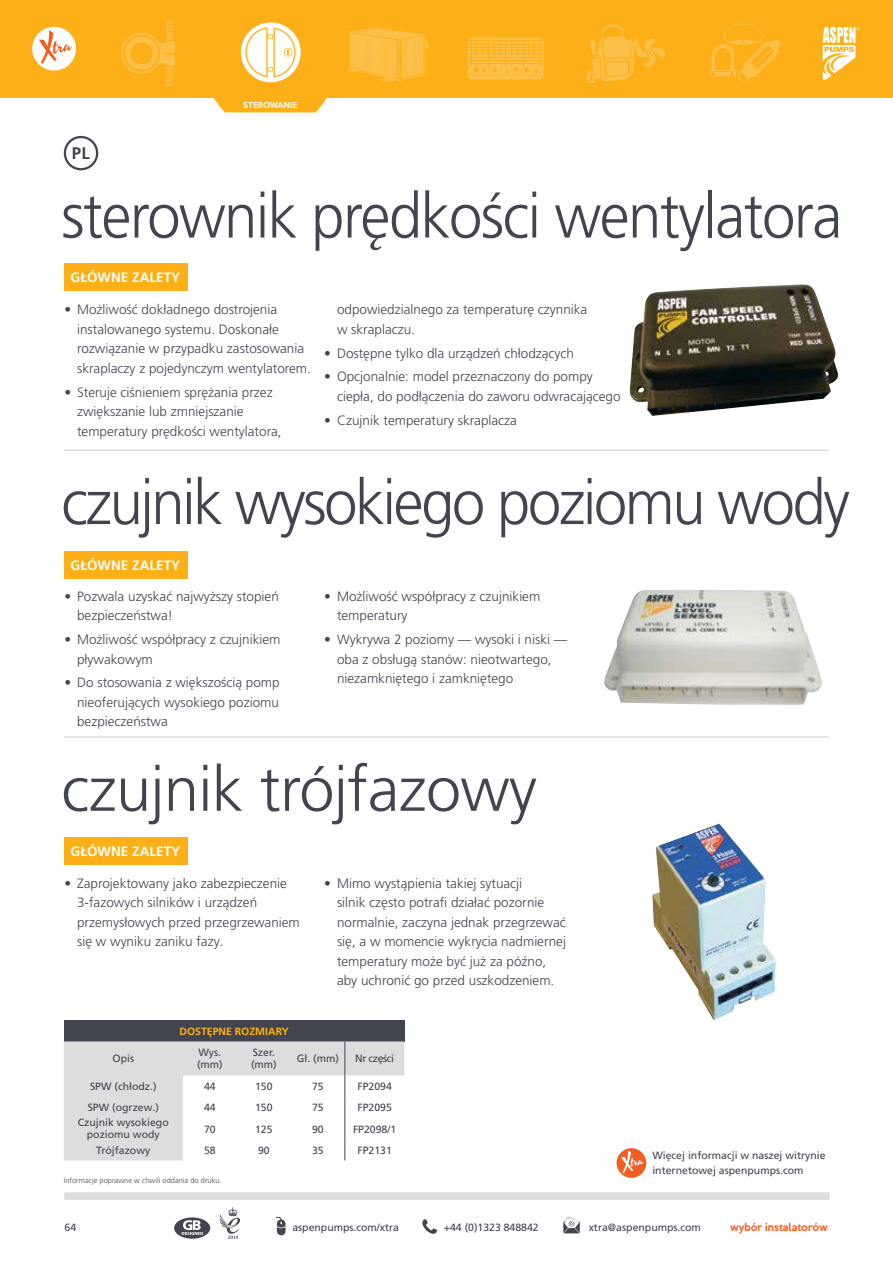
<style>
.page{position:relative;width:893px;height:1263px;background:#fff}
.page>*{position:absolute;margin:0;border:0;box-sizing:border-box;transform-origin:0 0}
.t1{font:300 63px "Frutiger LT Pro";letter-spacing:-.025em;color:#42454f;scale:.95 1}
.t2{font:300 63px "Frutiger LT Pro";letter-spacing:-.025em;color:#42454f}
.t3{font:700 16.8px "Frutiger LT Pro";color:#42454f}
.t4{font:300 13.5px/19.5px "Frutiger LT Pro";color:#42454f}
.t5{font:700 13.5px "Frutiger LT Pro";color:#fff}
.t6{font:10.5px/12px "Frutiger LT Pro";color:#42454f}
.t7{font:700 10.5px "Frutiger LT Pro";color:#fcaf17}
.t8{font:10.5px "Frutiger LT Pro";letter-spacing:-.04em;color:#42454f}
.t9{font:500 9.75px "Keep Calm";color:#f15d22}
.t10{font:300 7.5px "Frutiger LT Pro";color:#42454f}
.t11{font:500 7.5px "Keep Calm";color:#fff}
</style>
<div class="page">
<svg style="left:563px;top:1217px;width:17px;height:16px"></svg>
<svg style="left:422px;top:1219px;width:15px;height:15px"></svg>
<svg style="left:276px;top:1217px;width:9px;height:18px"></svg>
<div style="left:64px;top:1192px;width:766px;height:8px;background:#dcddde"></div>
<svg style="left:174px;top:1217px;width:36px;height:22px"></svg>
<svg style="left:220px;top:1207px;width:20px;height:32px"></svg>
<div style="left:64px;top:136px;width:34px;height:34px;border:2px solid #42454f;border-radius:50%"></div>
<div style="left:0;top:0;width:893px;height:97px;background:#fcaf17"></div>
<svg style="left:822px;top:27px;width:37px;height:53px"></svg>
<div style="left:32px;top:27px;width:44px;height:44px;background:#fff;border-radius:50%"></div>
<svg style="left:39px;top:30px;width:33px;height:34px"></svg>
<svg style="left:121px;top:20px;width:52px;height:66px"></svg>
<div style="left:165px;top:42px;width:9px;height:10px;background:#fcc049"></div>
<div style="left:165px;top:55px;width:9px;height:10px;background:#fcc049"></div>
<div style="left:468px;top:37px;width:76px;height:42px;background:linear-gradient(to right,#fcbd3f,#fcbd40);border-radius:4px"></div>
<svg style="left:470px;top:39px;width:71px;height:36px"></svg>
<hr style="left:470px;top:40px;width:72px;height:1px;background:#fcaf17">
<hr style="left:470px;top:44px;width:72px;height:1px;background:#fcaf17">
<hr style="left:470px;top:47px;width:72px;height:1px;background:#fcaf17">
<hr style="left:470px;top:50px;width:72px;height:1px;background:#fcaf17">
<hr style="left:470px;top:54px;width:72px;height:1px;background:#fcaf17">
<hr style="left:470px;top:57px;width:72px;height:1px;background:#fcaf17">
<hr style="left:470px;top:60px;width:72px;height:1px;background:#fcaf17">
<hr style="left:470px;top:63px;width:72px;height:1px;background:#fcaf17">
<svg style="left:348px;top:28px;width:81px;height:54px"></svg>
<svg style="left:214px;top:97px;width:113px;height:16px;background:#fcb831"></svg>
<svg style="left:587px;top:24px;width:78px;height:59px"></svg>
<svg style="left:710px;top:24px;width:71px;height:58px"></svg>
<div style="left:241px;top:22px;width:60px;height:60px;background:#fff;border-radius:50%"></div>
<svg style="left:245px;top:27px;width:51px;height:50px"></svg>
<div style="left:64px;top:838px;width:124px;height:27px;background:#fcaf17"></div>
<div style="left:64px;top:264px;width:124px;height:27px;background:#fcaf17"></div>
<div style="left:64px;top:551px;width:124px;height:27px;background:#fcaf17"></div>
<img style="left:630px;top:284px;width:209px;height:132px">
<div style="left:64px;top:1020px;width:340px;height:21px;background:#42454f"></div>
<svg style="left:64px;top:1041px;width:340px;height:119px"></svg>
<hr style="left:64px;top:450px;width:765px;height:1px;background:#dcddde">
<hr style="left:64px;top:736px;width:765px;height:2px;background:#dcddde">
<img style="left:604px;top:590px;width:219px;height:115px">
<img style="left:652px;top:823px;width:124px;height:197px">
<div style="left:617px;top:1148px;width:29px;height:30px;background:#f15d22;border-radius:50%"></div>
<svg style="left:621px;top:1150px;width:22px;height:23px"></svg>
<p class="t3" style="left:72px;top:144px;width:19px">PL</p>
<p class="t11" style="left:243px;top:98px;width:55px">STEROWANIE</p>
<h1 class="t1" style="left:61px;top:179px;width:824px">sterownik prędkości wentylatora</h1>
<p class="t5" style="left:71px;top:270px;width:111px">GŁÓWNE ZALETY</p>
<p class="t4" style="left:77px;top:300px;width:235px;text-indent:-13px">• Możliwość dokładnego dostrojenia instalowanego systemu. Doskonałe rozwiązanie w przypadku zastosowania skraplaczy z pojedynczym wentylatorem.</p>
<p class="t4" style="left:77px;top:382px;width:206px;text-indent:-13px">• Steruje ciśnieniem sprężania przez zwiększanie lub zmniejszanie temperatury prędkości wentylatora,</p>
<p class="t4" style="left:337px;top:300px;width:252px">odpowiedzialnego za temperaturę czynnika w skraplaczu.</p>
<p class="t4" style="left:324px;top:343px;width:251px">• Dostępne tylko dla urządzeń chłodzących</p>
<p class="t4" style="left:337px;top:367px;width:285px;text-indent:-13px">• Opcjonalnie: model przeznaczony do pompy ciepła, do podłączenia do zaworu odwracającego</p>
<p class="t4" style="left:324px;top:410px;width:194px">• Czujnik temperatury skraplacza</p>
<h1 class="t1" style="left:61px;top:466px;width:832px">czujnik wysokiego poziomu wody</h1>
<p class="t5" style="left:71px;top:557px;width:111px">GŁÓWNE ZALETY</p>
<p class="t4" style="left:77px;top:586px;width:203px;text-indent:-13px">• Pozwala uzyskać najwyższy stopień bezpieczeństwa!</p>
<p class="t4" style="left:77px;top:630px;width:205px;text-indent:-13px">• Możliwość współpracy z czujnikiem pływakowym</p>
<p class="t4" style="left:77px;top:673px;width:204px;text-align:justify;text-indent:-13px">• Do stosowania z większością pomp nieoferujących wysokiego poziomu bezpieczeństwa</p>
<p class="t4" style="left:337px;top:586px;width:205px;text-indent:-13px">• Możliwość współpracy z czujnikiem temperatury</p>
<p class="t4" style="left:337px;top:630px;width:232px;text-indent:-13px">• Wykrywa 2 poziomy — wysoki i niski — oba z obsługą stanów: nieotwartego, niezamkniętego i zamkniętego</p>
<h1 class="t2" style="left:61px;top:752px;width:477px">czujnik trójfazowy</h1>
<p class="t5" style="left:71px;top:844px;width:111px">GŁÓWNE ZALETY</p>
<p class="t4" style="left:77px;top:873px;width:224px;text-indent:-13px">• Zaprojektowany jako zabezpieczenie 3-fazowych silników i urządzeń przemysłowych przed przegrzewaniem się w wyniku zaniku fazy.</p>
<p class="t7" style="left:179px;top:1025px;width:111px">DOSTĘPNE ROZMIARY</p>
<p class="t4" style="left:337px;top:873px;width:230px;text-indent:-13px">• Mimo wystąpienia takiej sytuacji<br>silnik często potrafi działać pozornie normalnie, zaczyna jednak przegrzewać się, a w momencie wykrycia nadmiernej temperatury może być już za późno, aby uchronić go przed uszkodzeniem.</p>
<p class="t6" style="left:113px;top:1053px;width:23px">Opis</p>
<p class="t6" style="left:197px;top:1047px;width:27px">Wys. (mm)</p>
<p class="t6" style="left:251px;top:1047px;width:27px">Szer. (mm)</p>
<p class="t6" style="left:297px;top:1053px;width:44px">Gł. (mm)</p>
<p class="t8" style="left:355px;top:1052px;width:40px">Nr części</p>
<p class="t6" style="left:90px;top:1080px;width:68px">SPW (chłodz.)</p>
<p class="t6" style="left:204px;top:1080px;width:13px">44</p>
<p class="t6" style="left:255px;top:1080px;width:19px">150</p>
<p class="t6" style="left:312px;top:1080px;width:13px">75</p>
<p class="t6" style="left:357px;top:1080px;width:36px">FP2094</p>
<p class="t6" style="left:88px;top:1102px;width:73px">SPW (ogrzew.)</p>
<p class="t6" style="left:204px;top:1102px;width:13px">44</p>
<p class="t6" style="left:255px;top:1102px;width:19px">150</p>
<p class="t6" style="left:312px;top:1102px;width:13px">75</p>
<p class="t6" style="left:357px;top:1102px;width:36px">FP2095</p>
<p class="t6" style="left:204px;top:1123px;width:13px">70</p>
<p class="t6" style="left:255px;top:1123px;width:19px">125</p>
<p class="t6" style="left:312px;top:1123px;width:13px">90</p>
<p class="t6" style="left:353px;top:1123px;width:45px">FP2098/1</p>
<p class="t6" style="left:96px;top:1144px;width:56px">Trójfazowy</p>
<p class="t6" style="left:204px;top:1144px;width:13px">58</p>
<p class="t6" style="left:258px;top:1144px;width:13px">90</p>
<p class="t6" style="left:312px;top:1144px;width:13px">35</p>
<p class="t6" style="left:357px;top:1144px;width:36px">FP2131</p>
<p class="t6" style="left:78px;top:1116px;width:93px;text-align:center">Czujnik wysokiego poziomu wody</p>
<p class="t10" style="left:64px;top:1175px;width:159px">Informacje poprawne w chwili oddania do druku.</p>
<p class="t6" style="left:652px;top:1148px;width:175px;line-height:15px">Więcej informacji w naszej witrynie internetowej aspenpumps.com</p>
<p class="t6" style="left:65px;top:1222px;width:13px">64</p>
<p class="t6" style="left:292px;top:1222px;width:108px">aspenpumps.com/xtra</p>
<p class="t6" style="left:444px;top:1222px;width:97px">+44 (0)1323 848842</p>
<p class="t6" style="left:589px;top:1222px;width:114px">xtra@aspenpumps.com</p>
<p class="t9" style="left:730px;top:1219px;width:99px">wybór instalatorów</p>
</div>
